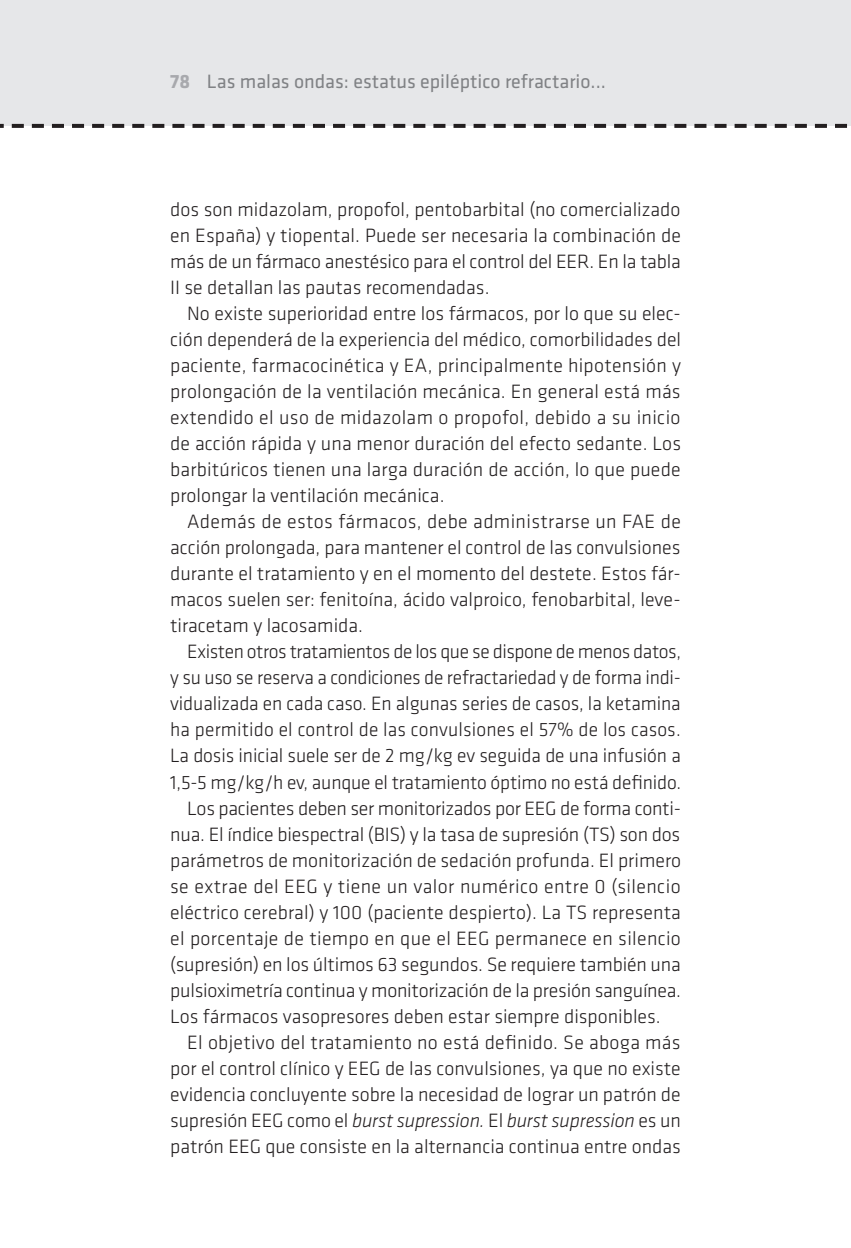
<style>
.page{position:relative;width:851px;height:1248px;background:#fff}
.page>*{position:absolute;margin:0;border:0;box-sizing:border-box;transform-origin:0 0}
.t1{font:300 20px/26px "Klavika";color:#231f20;text-align:justify}
.t2{font:italic 300 20px "Klavika";letter-spacing:-.01em;color:#231f20}
.t3{font:300 20px "Klavika";letter-spacing:-.02em;color:#231f20}
.t4{font:300 20px "Klavika";letter-spacing:.02em;color:#231f20}
.t5{font:20px "Klavika";color:#808285}
.s1{font-weight:700;color:#a8a9ad}
.s2{font-style:normal}
</style>
<div class="page">
<div style="left:0;top:0;width:850px;height:126px;background:#e6e7e9"></div>
<svg style="left:0;top:124px;width:847px;height:4px"></svg>
<p class="t5" style="left:170px;top:70px;width:426px"><span class="s1">78</span> Las malas ondas: estatus epiléptico refractario...</p>
<p class="t1" style="left:170px;top:197px;width:512px">dos son midazolam, propofol, pentobarbital (no comercializado en España) y tiopental. Puede ser necesaria la combinación de más de un fármaco anestésico para el control del EER. En la tabla II se detallan las pautas recomendadas.</p>
<p class="t1" style="left:170px;top:301px;width:512px;text-indent:17px">No existe superioridad entre los fármacos, por lo que su elec&shy;ción dependerá de la experiencia del médico, comorbilidades del paciente, farmacocinética y EA, principalmente hipotensión y prolongación de la ventilación mecánica. En general está más extendido el uso de midazolam o propofol, debido a su inicio de acción rápida y una menor duración del efecto sedante. Los barbitúricos tienen una larga duración de acción, lo que puede prolongar la ventilación mecánica.</p>
<p class="t1" style="left:170px;top:509px;width:512px;text-indent:17px">Además de estos fármacos, debe administrarse un FAE de acción prolongada, para mantener el control de las convulsiones durante el tratamiento y en el momento del destete. Estos fár&shy;macos suelen ser: fenitoína, ácido valproico, fenobarbital, leve&shy;tiracetam y lacosamida.</p>
<p class="t3" style="left:187px;top:641px;width:495px">Existen otros tratamientos de los que se dispone de menos datos,</p>
<p class="t1" style="left:170px;top:665px;width:512px">y su uso se reserva a condiciones de refractariedad y de forma indi-</p>
<p class="t1" style="left:170px;top:691px;width:512px">vidualizada en cada caso. En algunas series de casos, la ketamina</p>
<p class="t1" style="left:170px;top:717px;width:512px">ha permitido el control de las convulsiones el 57% de los casos.</p>
<p class="t1" style="left:170px;top:743px;width:512px">La dosis inicial suele ser de 2 mg/kg ev seguida de una infusión a</p>
<p class="t1" style="left:170px;top:769px;width:512px">1,5-5 mg/kg/h ev, aunque el tratamiento óptimo no está definido.</p>
<p class="t1" style="left:187px;top:795px;width:495px">Los pacientes deben ser monitorizados por EEG de forma conti-</p>
<p class="t1" style="left:170px;top:821px;width:511px">nua. El índice biespectral (BIS) y la tasa de supresión (TS) son dos</p>
<p class="t1" style="left:170px;top:847px;width:512px">parámetros de monitorización de sedación profunda. El primero</p>
<p class="t4" style="left:170px;top:875px;width:512px">se extrae del EEG y tiene un valor numérico entre 0 (silencio</p>
<p class="t1" style="left:170px;top:899px;width:512px">eléctrico cerebral) y 100 (paciente despierto). La TS representa</p>
<p class="t1" style="left:170px;top:925px;width:512px">el porcentaje de tiempo en que el EEG permanece en silencio</p>
<p class="t1" style="left:170px;top:951px;width:512px">(supresión) en los últimos 63 segundos. Se requiere también una</p>
<p class="t1" style="left:170px;top:977px;width:512px">pulsioximetría continua y monitorización de la presión sanguínea.</p>
<p class="t1" style="left:170px;top:1003px;width:492px">Los fármacos vasopresores deben estar siempre disponibles.</p>
<p class="t1" style="left:187px;top:1029px;width:495px">El objetivo del tratamiento no está definido. Se aboga más</p>
<p class="t1" style="left:170px;top:1055px;width:512px">por el control clínico y EEG de las convulsiones, ya que no existe</p>
<p class="t1" style="left:170px;top:1081px;width:512px">evidencia concluyente sobre la necesidad de lograr un patrón de</p>
<p class="t2" style="left:170px;top:1109px;width:512px"><span class="s2">supresión EEG como el</span> burst supression. <span class="s2">El</span> burst supression <span class="s2">es un</span></p>
<p class="t1" style="left:170px;top:1133px;width:512px">patrón EEG que consiste en la alternancia continua entre ondas</p>
</div>
